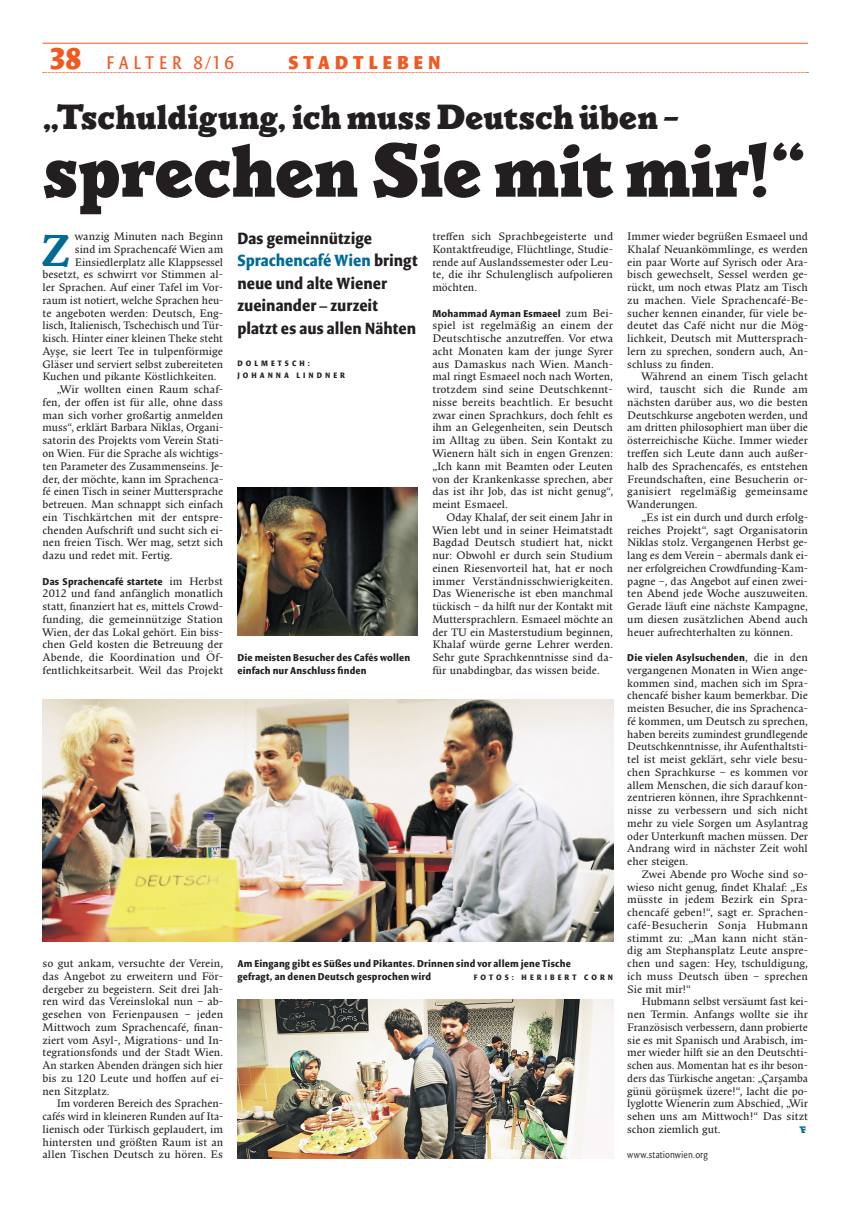
<style>
.page{position:relative;width:847px;height:1205px;background:#fff}
.page>*{position:absolute;margin:0;border:0;box-sizing:border-box;transform-origin:0 0}
.t1{font:900 70px "Parkinson";letter-spacing:-.015em;color:#231f20}
.t2{font:700 41.38px "Parkinson";color:#006b95}
.t3{font:900 32.5px "Parkinson";letter-spacing:-.005em;color:#231f20}
.t4{font:20px "Versa Sans Con Pro";letter-spacing:.235em;color:#f15921}
.t5{font:900 20px "Versa Sans Con Pro";letter-spacing:.27em;color:#f15921}
.t6{font:700 17.5px/22.5px "Versa Sans Con Pro";letter-spacing:.005em;color:#231f20}
.t7{font:12px/12.8px "Lirico Press Pro";letter-spacing:-.005em;color:#231f20;text-align:justify}
.t8{font:700 10.62px/12.8px "Versa Sans Con Pro";letter-spacing:.025em;color:#231f20}
.t9{font:300 10.38px "Versa Sans Con Pro";letter-spacing:.015em;color:#231f20}
.t10{font:italic 900 8.75px "Parkinson";color:#006b95}
.t11{font:700 8.5px/12.8px "Versa Sans Con Pro";letter-spacing:.36em;color:#231f20}
.s1{font-weight:900;font-size:32.5px}
.s2{font-weight:900;font-style:italic;font-size:13.75px}
.s3{color:#006b95}
.s4{font-family:"Lirico Press Pro";font-weight:400;font-size:12px}
</style>
<div class="page">
<hr style="left:43px;top:43px;width:765px;height:1px;background:#f15921">
<svg style="left:43px;top:72px;width:765px;height:1px"></svg>
<img style="left:43px;top:700px;width:570px;height:241px">
<img style="left:237px;top:999px;width:376px;height:159px">
<img style="left:237px;top:488px;width:181px;height:147px">
<h3 class="t4" style="left:50px;top:50px;width:186px"><span class="s1">38</span> FALTER 8<span class="s2">/</span>16</h3>
<h3 class="t5" style="left:288px;top:50px;width:154px">STADTLEBEN</h3>
<h3 class="t3" style="left:43px;top:98px;width:638px">„Tschuldigung, ich muss Deutsch üben –</h3>
<h1 class="t1" style="left:43px;top:129px;width:764px">sprechen Sie mit mir!“</h1>
<h2 class="t2" style="left:42px;top:226px;width:31px">Z</h2>
<p class="t7" style="left:75px;top:230px;width:150px">wanzig Minuten nach Beginn</p>
<h3 class="t6" style="left:237px;top:227px;width:182px">Das gemeinnützige<br><span class="s3">Sprachencafé Wien</span> bringt neue und alte Wiener zueinander – zurzeit platzt es aus allen Nähten</h3>
<p class="t11" style="left:237px;top:356px;width:109px">DOLMETSCH:<br>JOHANN A LIN DNER</p>
<p class="t7" style="left:432px;top:230px;width:182px">treffen sich Sprachbegeisterte und Kontaktfreudige, Flüchtlinge, Studie&shy;rende auf Auslandssemester oder Leu&shy;te, die ihr Schulenglisch aufpolieren möchten.</p>
<p class="t8" style="left:432px;top:307px;width:182px">Mohammad Ayman Esmaeel <span class="s4">zum Bei-</span></p>
<p class="t7" style="left:432px;top:319px;width:182px">spiel ist regelmäßig an einem der Deutschtische anzutreffen. Vor etwa acht Monaten kam der junge Syrer aus Damaskus nach Wien. Manch&shy;mal ringt Esmaeel noch nach Worten, trotzdem sind seine Deutschkennt&shy;nisse bereits beachtlich. Er besucht zwar einen Sprachkurs, doch fehlt es ihm an Gelegenheiten, sein Deutsch im Alltag zu üben. Sein Kontakt zu Wienern hält sich in engen Grenzen: „Ich kann mit Beamten oder Leuten von der Krankenkasse sprechen, aber das ist ihr Job, das ist nicht genug“, meint Esmaeel.</p>
<p class="t7" style="left:432px;top:511px;width:182px;text-indent:14px">Oday Khalaf, der seit einem Jahr in Wien lebt und in seiner Heimatstadt Bagdad Deutsch studiert hat, nickt nur: Obwohl er durch sein Studium einen Riesenvorteil hat, hat er noch immer Verständnisschwierigkeiten.<br>Das Wienerische ist eben manchmal tückisch – da hilft nur der Kontakt mit Muttersprachlern. Esmaeel möchte an der TU ein Masterstudium beginnen, Khalaf würde gerne Lehrer werden.<br>Sehr gute Sprachkenntnisse sind da&shy;für unabdingbar, das wissen beide.</p>
<p class="t7" style="left:627px;top:230px;width:182px">Immer wieder begrüßen Esmaeel und Khalaf Neuankömmlinge, es werden ein paar Worte auf Syrisch oder Ara&shy;bisch gewechselt, Sessel werden ge&shy;rückt, um noch etwas Platz am Tisch zu machen. Viele Sprachencafé-Be&shy;sucher kennen einander, für viele be&shy;deutet das Café nicht nur die Mög&shy;lichkeit, Deutsch mit Muttersprach&shy;lern zu sprechen, sondern auch, An&shy;schluss zu finden.</p>
<p class="t7" style="left:627px;top:370px;width:182px;text-indent:14px">Während an einem Tisch gelacht wird, tauscht sich die Runde am nächsten darüber aus, wo die besten Deutschkurse angeboten werden, und am dritten philosophiert man über die österreichische Küche. Immer wieder treffen sich Leute dann auch außer&shy;halb des Sprachencafés, es entstehen Freundschaften, eine Besucherin or&shy;ganisiert regelmäßig gemeinsame Wanderungen.</p>
<p class="t7" style="left:627px;top:511px;width:182px;text-indent:14px">„Es ist ein durch und durch erfolg&shy;reiches Projekt“, sagt Organisatorin Niklas stolz. Vergangenen Herbst ge&shy;lang es dem Verein – abermals dank ei&shy;ner erfolgreichen Crowdfunding-Kam&shy;pagne –, das Angebot auf einen zwei&shy;ten Abend jede Woche auszuweiten.<br>Gerade läuft eine nächste Kampagne, um diesen zusätzlichen Abend auch heuer aufrechterhalten zu können.</p>
<p class="t8" style="left:627px;top:651px;width:182px">Die vielen Asylsuchenden<span class="s4">, die in den</span></p>
<p class="t7" style="left:627px;top:664px;width:182px">vergangenen Monaten in Wien ange&shy;kommen sind, machen sich im Spra&shy;chencafé bisher kaum bemerkbar. Die meisten Besucher, die ins Sprachenca&shy;fé kommen, um Deutsch zu sprechen, haben bereits zumindest grundlegende Deutschkenntnisse, ihr Aufenthaltsti&shy;tel ist meist geklärt, sehr viele besu&shy;chen Sprachkurse – es kommen vor allem Menschen, die sich darauf kon&shy;zentrieren können, ihre Sprachkennt&shy;nisse zu verbessern und sich nicht mehr zu viele Sorgen um Asylantrag oder Unterkunft machen müssen. Der Andrang wird in nächster Zeit wohl eher steigen.</p>
<p class="t7" style="left:627px;top:868px;width:182px;text-indent:14px">Zwei Abende pro Woche sind so&shy;wieso nicht genug, findet Khalaf: „Es müsste in jedem Bezirk ein Spra&shy;chencafé geben!“, sagt er. Sprachen&shy;café-Besucherin Sonja Hubmann stimmt zu: „Man kann nicht stän&shy;dig am Stephansplatz Leute anspre&shy;chen und sagen: Hey, tschuldigung, ich muss Deutsch üben – sprechen Sie mit mir!“</p>
<p class="t7" style="left:627px;top:995px;width:182px;text-indent:14px">Hubmann selbst versäumt fast kei&shy;nen Termin. Anfangs wollte sie ihr Französisch verbessern, dann probierte sie es mit Spanisch und Arabisch, im&shy;mer wieder hilft sie an den Deutschti&shy;schen aus. Momentan hat es ihr beson&shy;ders das Türkische angetan: „Çarşamba günü görüşmek üzere!“, lacht die po&shy;lyglotte Wienerin zum Abschied, „Wir sehen uns am Mittwoch!“ Das sitzt schon ziemlich gut.</p>
<p class="t7" style="left:75px;top:243px;width:150px">sind im Sprachencafé Wien am</p>
<p class="t7" style="left:75px;top:256px;width:150px">Einsiedlerplatz alle Klappsessel</p>
<p class="t7" style="left:43px;top:268px;width:182px">besetzt, es schwirrt vor Stimmen al-</p>
<p class="t7" style="left:43px;top:281px;width:182px">ler Sprachen. Auf einer Tafel im Vor-</p>
<p class="t7" style="left:43px;top:294px;width:182px">raum ist notiert, welche Sprachen heu-</p>
<p class="t7" style="left:43px;top:307px;width:182px">te angeboten werden: Deutsch, Eng-</p>
<p class="t7" style="left:43px;top:319px;width:182px">lisch, Italienisch, Tschechisch und Tür-</p>
<p class="t7" style="left:43px;top:332px;width:182px">kisch. Hinter einer kleinen Theke steht</p>
<p class="t7" style="left:43px;top:345px;width:182px">Ayşe, sie leert Tee in tulpenförmige</p>
<p class="t7" style="left:43px;top:358px;width:182px">Gläser und serviert selbst zubereiteten</p>
<p class="t7" style="left:43px;top:370px;width:175px">Kuchen und pikante Köstlichkeiten.</p>
<p class="t7" style="left:57px;top:383px;width:168px">„Wir wollten einen Raum schaf-</p>
<p class="t7" style="left:43px;top:396px;width:182px">fen, der offen ist für alle, ohne dass</p>
<p class="t7" style="left:43px;top:409px;width:182px">man sich vorher großartig anmelden</p>
<p class="t7" style="left:43px;top:421px;width:182px">muss“, erklärt Barbara Niklas, Organi-</p>
<p class="t7" style="left:43px;top:434px;width:182px">satorin des Projekts vom Verein Stati-</p>
<p class="t7" style="left:43px;top:447px;width:182px">on Wien. Für die Sprache als wichtigs-</p>
<p class="t7" style="left:43px;top:460px;width:182px">ten Parameter des Zusammenseins. Je-</p>
<p class="t7" style="left:43px;top:472px;width:182px">der, der möchte, kann im Sprachenca-</p>
<p class="t7" style="left:43px;top:485px;width:182px">fé einen Tisch in seiner Muttersprache</p>
<p class="t7" style="left:43px;top:498px;width:182px">betreuen. Man schnappt sich einfach</p>
<p class="t7" style="left:43px;top:511px;width:182px">ein Tischkärtchen mit der entspre-</p>
<p class="t7" style="left:43px;top:523px;width:182px">chenden Aufschrift und sucht sich ei-</p>
<p class="t7" style="left:43px;top:536px;width:182px">nen freien Tisch. Wer mag, setzt sich</p>
<p class="t7" style="left:43px;top:549px;width:131px">dazu und redet mit. Fertig.</p>
<p class="t8" style="left:43px;top:575px;width:182px">Das Sprachencafé startete <span class="s4">im Herbst</span></p>
<p class="t7" style="left:43px;top:587px;width:182px">2012 und fand anfänglich monatlich statt, finanziert hat es, mittels Crowd&shy;funding, die gemeinnützige Station Wien, der das Lokal gehört. Ein biss&shy;chen Geld kosten die Betreuung der Abende, die Koordination und Öf&shy;fentlichkeitsarbeit. Weil das Projekt</p>
<p class="t8" style="left:237px;top:651px;width:174px">Die meisten Besucher des Cafés wollen einfach nur Anschluss finden</p>
<p class="t7" style="left:43px;top:957px;width:182px">so gut ankam, versuchte der Verein, das Angebot zu erweitern und För&shy;dergeber zu begeistern. Seit drei Jah&shy;ren wird das Vereinslokal nun – ab&shy;gesehen von Ferienpausen – jeden Mittwoch zum Sprachencafé, finan&shy;ziert vom Asyl-, Migrations- und In&shy;tegrationsfonds und der Stadt Wien.<br>An starken Abenden drängen sich hier bis zu 120 Leute und hoffen auf ei&shy;nen Sitzplatz.</p>
<p class="t7" style="left:43px;top:1097px;width:182px;text-indent:14px">Im vorderen Bereich des Sprachen&shy;cafés wird in kleineren Runden auf Ita&shy;lienisch oder Türkisch geplaudert, im hintersten und größten Raum ist an allen Tischen Deutsch zu hören. Es</p>
<p class="t8" style="left:237px;top:957px;width:335px">Am Eingang gibt es Süßes und Pikantes. Drinnen sind vor allem jene Tische gefragt, an denen Deutsch gesprochen wird</p>
<p class="t11" style="left:474px;top:970px;width:141px">Fot os: Heribert Corn</p>
<p class="t10" style="left:801px;top:1124px;width:12px">F</p>
<p class="t9" style="left:627px;top:1149px;width:82px">www.stationwien.org</p>
</div>
